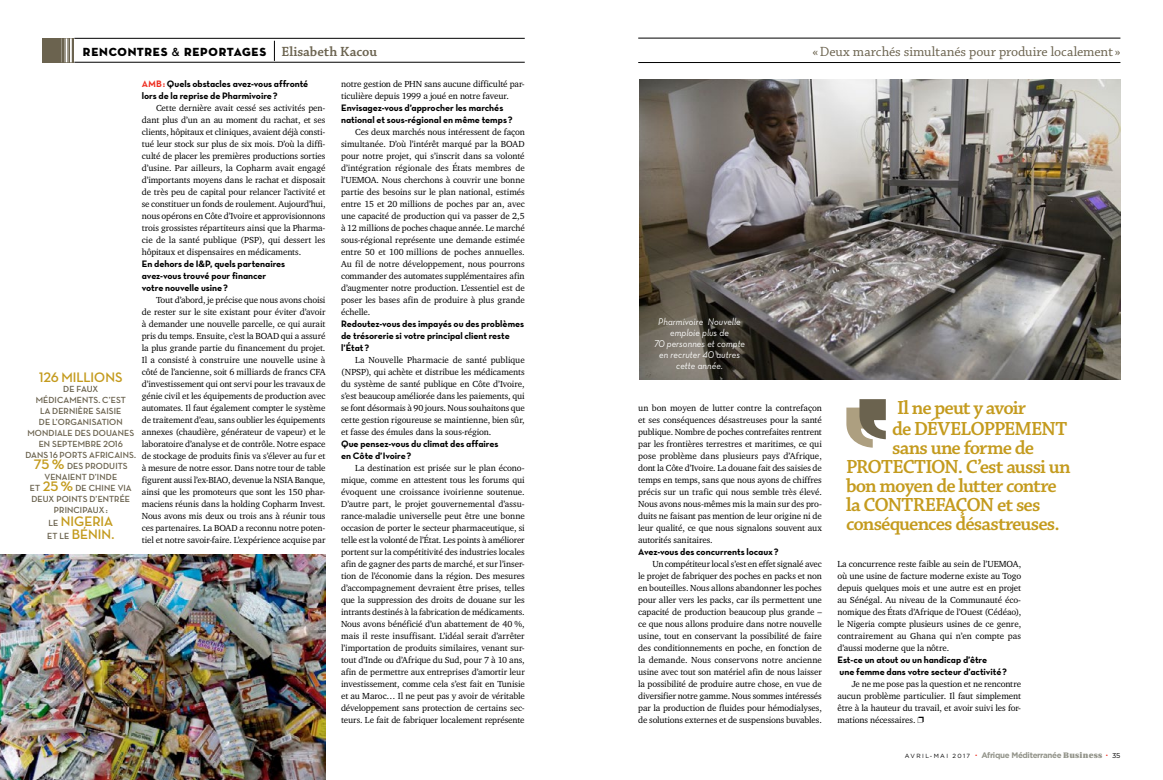
<style>
.page{position:relative;width:1163px;height:780px;background:#fff}
.page>*{position:absolute;margin:0;border:0;box-sizing:border-box;transform-origin:0 0}
.t1{font:600 20px/19px "Chaparral Pro";letter-spacing:-.045em;color:#c49b1e}
.t2{font:14px "Chaparral Pro";letter-spacing:-.005em;color:#6b634f}
.t3{font:700 14px/13px "Neutra Disp";color:#c49b1e}
.t4{font:12px "Neutra Disp Titling";letter-spacing:.065em;color:#000}
.t5{font:10px/11px "Neutra Text Book Italic Alt";letter-spacing:.005em;color:#fff;text-align:center;scale:.9 1}
.t6{font:9.5px/12px "Neutra Text Bold Alt";letter-spacing:-.005em;color:#000}
.t7{font:9px/12px "Charter BT";letter-spacing:-.01em;color:#000;text-align:justify}
.t8{font:700 9px/11px "Neutra Disp";letter-spacing:.01em;color:#6b634f;text-align:center}
.t9{font:700 8px "Gotham";letter-spacing:-.045em;color:#93948a}
.t10{font:7px "Gotham";color:#000}
.t11{font:6px "Gotham";letter-spacing:.225em;color:#000}
.s1{font-family:"Neutra Disp";font-weight:700}
.s2{font-family:"Chaparral Pro";font-weight:600;font-size:14px;color:#6b634f}
.s3{color:#ee3124}
.s4{font-size:14px;color:#c49b1e}
.s5{font-size:9px;color:#6b634f}
.s6{font-family:"Utopia";font-weight:900}
</style>
<div class="page">
<hr style="left:638px;top:38px;width:482px;height:1px;background:#000">
<hr style="left:638px;top:62px;width:482px;height:1px;background:#000">
<div style="left:43px;top:38px;width:31px;height:24px;background:#6b634f"></div>
<hr style="left:70px;top:38px;width:2px;height:24px;background:#fff">
<svg style="left:61px;top:38px;width:8px;height:24px"></svg>
<hr style="left:74px;top:38px;width:450px;height:1px;background:#000">
<hr style="left:74px;top:62px;width:450px;height:1px;background:#000">
<svg style="left:274px;top:41px;width:1px;height:20px"></svg>
<svg style="left:846px;top:399px;width:39px;height:48px"></svg>
<img style="left:639px;top:79px;width:481px;height:300px">
<img style="left:0;top:554px;width:325px;height:226px">
<h3 class="t4" style="left:83px;top:45px;width:295px">RENCONTRES <span class="s1">&amp;</span> REPORTAGES <span class="s2">Elisabeth Kacou</span></h3>
<h2 class="t2" style="left:812px;top:44px;width:309px">«Deux marchés simultanés pour produire localement »</h2>
<p class="t6" style="left:142px;top:77px;width:168px"><span class="s3">AMB:</span> Quels obstacles avez-vous affronté lors de la reprise de Pharmivoire?</p>
<p class="t7" style="left:142px;top:101px;width:185px;text-indent:14px">Cette dernière avait cessé ses activités pen&shy;dant plus d’un an au moment du rachat, et ses clients, hôpitaux et cliniques, avaient déjà consti&shy;tué leur stock sur plus de six mois. D’où la diffi&shy;culté de placer les premières productions sorties d’usine. Par ailleurs, la Copharm avait engagé d’importants moyens dans le rachat et disposait de très peu de capital pour relancer l’activité et se constituer un fonds de roulement. Aujourd’hui, nous opérons en Côte d’Ivoire et approvisionnons trois grossistes répartiteurs ainsi que la Pharma&shy;cie de la santé publique (PSP), qui dessert les hôpitaux et dispensaires en médicaments.</p>
<p class="t6" style="left:142px;top:257px;width:145px">En dehors de I&amp;P, quels partenaires avez-vous trouvé pour financer votre nouvelle usine?</p>
<p class="t7" style="left:142px;top:293px;width:185px;text-indent:14px">Tout d’abord, je précise que nous avons choisi de rester sur le site existant pour éviter d’avoir à demander une nouvelle parcelle, ce qui aurait pris du temps. Ensuite, c’est la BOAD qui a assuré la plus grande partie du financement du projet.<br>Il a consisté à construire une nouvelle usine à côté de l’ancienne, soit 6 milliards de francs CFA d’investissement qui ont servi pour les travaux de génie civil et les équipements de production avec automates. Il faut également compter le système de traitement d’eau, sans oublier les équipements annexes (chaudière, générateur de vapeur) et le laboratoire d’analyse et de contrôle. Notre espace de stockage de produits finis va s’élever au fur et à mesure de notre essor. Dans notre tour de table figurent aussi l’ex-BIAO, devenue la NSIA Banque, ainsi que les promoteurs que sont les 150 phar&shy;maciens réunis dans la holding Copharm Invest.<br>Nous avons mis deux ou trois ans à réunir tous ces partenaires. La BOAD a reconnu notre poten&shy;tiel et notre savoir-faire. L’expérience acquise par</p>
<h2 class="t3" style="left:39px;top:371px;width:85px">126 MILLIONS</h2>
<p class="t8" style="left:26px;top:383px;width:112px">DE FAUX<br>MÉDICAMENTS. C’EST<br>LA DERNIÈRE SAISIE<br>DE L’ORGANISATION<br>MONDIALE DES DOUANES<br>EN SEPTEMBRE 2016<br>DANS 16 PORTS AFRICAINS.<br><span class="s4">75 %</span> DES PRODUITS<br>VENAIENT D’I NDE<br>ET <span class="s4">25 %</span> DE CHINE VIA<br>DEUX POINTS D’ENTRÉE<br>PRINCIPAUX:</p>
<h2 class="t3" style="left:47px;top:515px;width:69px"><span class="s5">LE</span> NIGERIA<br><span class="s5">ET LE</span> BÉNIN.</h2>
<p class="t7" style="left:341px;top:77px;width:185px">notre gestion de PHN sans aucune difficulté par&shy;ticulière depuis 1999 a joué en notre faveur.</p>
<p class="t6" style="left:341px;top:101px;width:173px">Envisagez-vous d’approcher les marchés national et sous-régional en même temps?</p>
<p class="t7" style="left:341px;top:125px;width:185px;text-indent:14px">Ces deux marchés nous intéressent de façon simultanée. D’où l’intérêt marqué par la BOAD pour notre projet, qui s’inscrit dans sa volonté d’intégration régionale des États membres de l’UEMOA. Nous cherchons à couvrir une bonne partie des besoins sur le plan national, estimés entre 15 et 20 millions de poches par an, avec une capacité de production qui va passer de 2,5 à 12 millions de poches chaque année. Le marché sous-régional représente une demande estimée entre 50 et 100 millions de poches annuelles.<br>Au fil de notre développement, nous pourrons commander des automates supplémentaires afin d’augmenter notre production. L’essentiel est de poser les bases afin de produire à plus grande échelle.</p>
<p class="t6" style="left:341px;top:317px;width:184px">Redoutez-vous des impayés ou des problèmes de trésorerie si votre principal client reste l’État?</p>
<p class="t7" style="left:341px;top:353px;width:185px;text-indent:14px">La Nouvelle Pharmacie de santé publique (NPSP), qui achète et distribue les médicaments du système de santé publique en Côte d’Ivoire, s’est beaucoup améliorée dans les paiements, qui se font désormais à 90 jours. Nous souhaitons que cette gestion rigoureuse se maintienne, bien sûr, et fasse des émules dans la sous-région.</p>
<p class="t6" style="left:341px;top:437px;width:159px">Que pensez-vous du climat des affaires en Côte d’Ivoire?</p>
<p class="t7" style="left:341px;top:461px;width:185px;text-indent:14px">La destination est prisée sur le plan écono&shy;mique, comme en attestent tous les forums qui évoquent une croissance ivoirienne soutenue.<br>D’autre part, le projet gouvernemental d’assu&shy;rance-maladie universelle peut être une bonne occasion de porter le secteur pharmaceutique, si telle est la volonté de l’État. Les points à améliorer portent sur la compétitivité des industries locales afin de gagner des parts de marché, et sur l’inser&shy;tion de l’économie dans la région. Des mesures d’accompagnement devraient être prises, telles que la suppression des droits de douane sur les intrants destinés à la fabrication de médicaments.<br>Nous avons bénéficié d’un abattement de 40 %, mais il reste insuffisant. L’idéal serait d’arrêter l’importation de produits similaires, venant sur&shy;tout d’Inde ou d’Afrique du Sud, pour 7 à 10 ans, afin de permettre aux entreprises d’amortir leur investissement, comme cela s’est fait en Tunisie et au Maroc… Il ne peut pas y avoir de véritable développement sans protection de certains sec&shy;teurs. Le fait de fabriquer localement représente</p>
<p class="t5" style="left:654px;top:316px;width:103px">Pharmivoire Nouvelle emploie plus de<br>70 personnes et compte en recruter 40 autres cette année.</p>
<p class="t7" style="left:638px;top:401px;width:185px">un bon moyen de lutter contre la contrefaçon et ses conséquences désastreuses pour la santé publique. Nombre de poches contrefaites rentrent par les frontières terrestres et maritimes, ce qui pose problème dans plusieurs pays d’Afrique, dont la Côte d’Ivoire. La douane fait des saisies de temps en temps, sans que nous ayons de chiffres précis sur un trafic qui nous semble très élevé.<br>Nous avons nous-mêmes mis la main sur des pro&shy;duits ne faisant pas mention de leur origine ni de leur qualité, ce que nous signalons souvent aux autorités sanitaires.</p>
<p class="t6" style="left:638px;top:545px;width:142px">Avez-vous des concurrents locaux?</p>
<p class="t7" style="left:638px;top:557px;width:185px;text-indent:14px">Un compétiteur local s’est en effet signalé avec le projet de fabriquer des poches en packs et non en bouteilles. Nous allons abandonner les poches pour aller vers les packs, car ils permettent une capacité de production beaucoup plus grande – ce que nous allons produire dans notre nouvelle usine, tout en conservant la possibilité de faire des conditionnements en poche, en fonction de la demande. Nous conservons notre ancienne usine avec tout son matériel afin de nous laisser la possibilité de produire autre chose, en vue de diversifier notre gamme. Nous sommes intéressés par la production de fluides pour hémodialyses, de solutions externes et de suspensions buvables.</p>
<h1 class="t1" style="left:891px;top:398px;width:176px;line-height:20.9px">Il ne peut y avoir<br>de développement</h1>
<h1 class="t1" style="left:845px;top:438px;width:226px;text-indent:46px">sans une forme de<br>PROTECTION. C’est aussi un bon moyen de lutter contre la CONT</h1>
<h1 class="t1" style="left:845px;top:495px;width:215px;text-indent:67px">REFAÇON et ses conséquences désastreuses.</h1>
<p class="t7" style="left:837px;top:557px;width:164px">La concurrence reste faible au sein de l’Uemoa</p>
<p class="t7" style="left:837px;top:557px;width:185px;text-indent:181px">, où une usine de facture moderne existe au Togo depuis quelques mois et une autre est en projet au Sénégal. Au niveau de la Communauté éco&shy;nomique des États d’Afrique de l’Ouest (Cédéao), le Nigeria compte plusieurs usines de ce genre, contrairement au Ghana qui n’en compte pas d’aussi moderne que la nôtre.</p>
<p class="t6" style="left:837px;top:653px;width:171px">Est-ce un atout ou un handicap d’être<br>une femme dans votre secteur d’activité?</p>
<p class="t7" style="left:837px;top:677px;width:185px;text-indent:14px">Je ne me pose pas la question et ne rencontre aucun problème particulier. Il faut simplement être à la hauteur du travail, et avoir suivi les for&shy;mations nécessaires. ❐</p>
<p class="t11" style="left:904px;top:752px;width:67px">AVRIL-MAI 2017</p>
<p class="t9" style="left:975px;top:750px;width:128px"><sup>●</sup> Afrique Méditerranée <span class="s6">Business</span></p>
<p class="t10" style="left:1106px;top:752px;width:16px"><sup>●</sup> 35</p>
</div>
